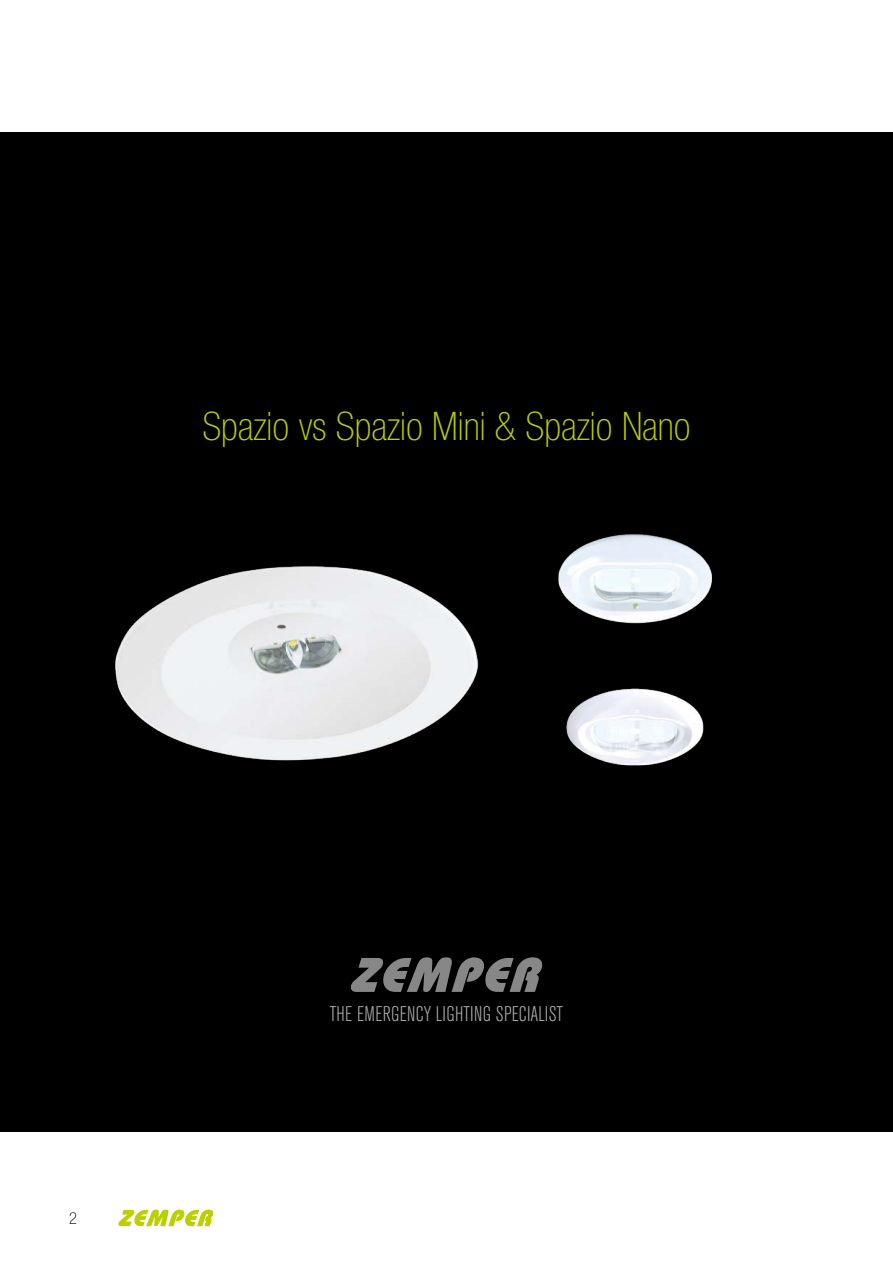
<style>
.page{position:relative;width:893px;height:1263px;background:#fff}
.page>*{position:absolute;margin:0;border:0;box-sizing:border-box;transform-origin:0 0}
.t1{font:100 condensed 39.45px "Helvetica Neue";color:#bccf00}
.t2{font:300 condensed 21px "Akzidenz Grotesk BE";letter-spacing:.01em;color:#b3b2b2}
.t3{font:100 condensed 16.5px "Helvetica Neue LT Std";color:#000}
</style>
<div class="page">
<svg style="left:118px;top:1209px;width:95px;height:17px"></svg>
<div style="left:0;top:132px;width:893px;height:999px;background:#000"></div>
<svg style="left:351px;top:957px;width:191px;height:35px"></svg>
<img style="left:115px;top:566px;width:364px;height:195px">
<img style="left:566px;top:688px;width:137px;height:78px">
<img style="left:558px;top:534px;width:154px;height:90px">
<h1 class="t1" style="left:202px;top:404px;width:490px">Spazio vs Spazio Mini &amp; Spazio Nano</h1>
<p class="t3" style="left:69px;top:1209px;width:9px">2</p>
<p class="t2" style="left:330px;top:1002px;width:235px">THE EMERGENCY LIGHTING SPECIALIST</p>
</div>
